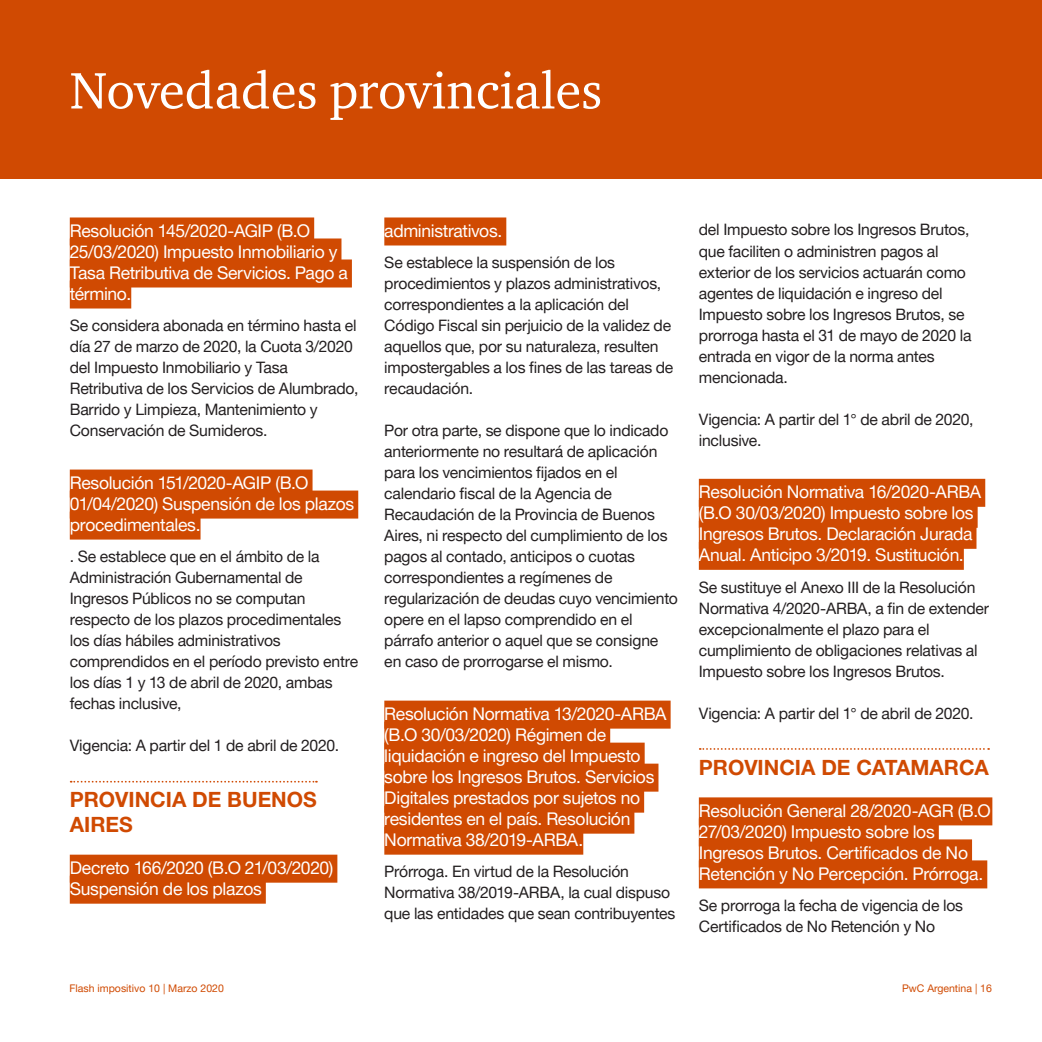
<style>
.page{position:relative;width:1042px;height:1042px;background:#fff}
.page>*{position:absolute;margin:0;border:0;box-sizing:border-box;transform-origin:0 0}
.t1{font:52.5px "ITC Charter Com";color:#fff}
.Headline_1_Nov_Prov{font:700 21px/24.5px "Helvetica Neue LT Pro";color:#d04a02}
.Headline_2_Nov_Prov{font:17.5px/21px "Helvetica Neue LT Pro";letter-spacing:-.02em;color:#fff}
.Body_copy{font:15.75px/21px "Helvetica Neue LT Pro";letter-spacing:-.015em;color:#231f20}
.t2{font:10.5px "Helvetica Neue LT Pro";color:#d04a02}
</style>
<div class="page">
<div style="left:70px;top:217px;width:244px;height:28px;background:#d04a02"></div>
<div style="left:70px;top:238px;width:271px;height:28px;background:#d04a02"></div>
<div style="left:70px;top:259px;width:282px;height:28px;background:#d04a02"></div>
<div style="left:70px;top:280px;width:61px;height:28px;background:#d04a02"></div>
<div style="left:70px;top:469px;width:242px;height:28px;background:#d04a02"></div>
<div style="left:70px;top:490px;width:288px;height:28px;background:#d04a02"></div>
<div style="left:70px;top:511px;width:131px;height:28px;background:#d04a02"></div>
<svg style="left:71px;top:781px;width:246px;height:1px"></svg>
<div style="left:70px;top:854px;width:267px;height:28px;background:#d04a02"></div>
<div style="left:70px;top:875px;width:196px;height:28px;background:#d04a02"></div>
<div style="left:384px;top:217px;width:122px;height:28px;background:#d04a02"></div>
<div style="left:384px;top:700px;width:286px;height:28px;background:#d04a02"></div>
<div style="left:384px;top:721px;width:226px;height:28px;background:#d04a02"></div>
<div style="left:384px;top:742px;width:261px;height:28px;background:#d04a02"></div>
<div style="left:384px;top:763px;width:274px;height:28px;background:#d04a02"></div>
<div style="left:384px;top:784px;width:260px;height:28px;background:#d04a02"></div>
<div style="left:384px;top:805px;width:250px;height:28px;background:#d04a02"></div>
<div style="left:384px;top:826px;width:199px;height:28px;background:#d04a02"></div>
<div style="left:699px;top:479px;width:286px;height:28px;background:#d04a02"></div>
<div style="left:699px;top:500px;width:278px;height:28px;background:#d04a02"></div>
<div style="left:699px;top:521px;width:277px;height:28px;background:#d04a02"></div>
<div style="left:699px;top:542px;width:265px;height:28px;background:#d04a02"></div>
<svg style="left:700px;top:748px;width:289px;height:2px"></svg>
<div style="left:699px;top:797px;width:293px;height:28px;background:#d04a02"></div>
<div style="left:699px;top:818px;width:240px;height:28px;background:#d04a02"></div>
<div style="left:699px;top:839px;width:273px;height:28px;background:#d04a02"></div>
<div style="left:699px;top:860px;width:288px;height:28px;background:#d04a02"></div>
<div style="left:0;top:0;width:1042px;height:179px;background:#d04a02"></div>
<h1 class="t1" style="left:70px;top:58px;width:534px">Novedades provinciales</h1>
<p class="Headline_2_Nov_Prov" style="left:70px;top:220px;width:280px">Resolución 145/2020-AGIP (B.O<br>25/03/2020) Impuesto Inmobiliario y<br>Tasa Retributiva de Servicios. Pago a término.</p>
<p class="Body_copy" style="left:70px;top:315px;width:290px">Se considera abonada en término hasta el día 27 de marzo de 2020, la Cuota 3/2020 del Impuesto Inmobiliario y Tasa Retributiva de los Servicios de Alumbrado, Barrido y Limpieza, Mantenimiento y Conservación de Sumideros.</p>
<p class="Headline_2_Nov_Prov" style="left:70px;top:472px;width:286px">Resolución 151/2020-AGIP (B.O<br>01/04/2020) Suspensión de los plazos procedimentales.</p>
<p class="Body_copy" style="left:70px;top:546px;width:290px">. Se establece que en el ámbito de la Administración Gubernamental de Ingresos Públicos no se computan respecto de los plazos procedimentales los días hábiles administrativos comprendidos en el período previsto entre los días 1 y 13 de abril de 2020, ambas fechas inclusive,</p>
<p class="Body_copy" style="left:70px;top:735px;width:271px">Vigencia: A partir del 1 de abril de 2020.</p>
<p class="Headline_1_Nov_Prov" style="left:70px;top:787px;width:248px">PROVINCIA DE BUENOS<br>AIRES</p>
<p class="Headline_2_Nov_Prov" style="left:70px;top:857px;width:265px">Decreto 166/2020 (B.O 21/03/2020)<br>Suspensión de los plazos</p>
<p class="Headline_2_Nov_Prov" style="left:384px;top:220px;width:119px">administrativos.</p>
<p class="Body_copy" style="left:384px;top:252px;width:291px">Se establece la suspensión de los procedimientos y plazos administrativos, correspondientes a la aplicación del Código Fiscal sin perjuicio de la validez de aquellos que, por su naturaleza, resulten impostergables a los fines de las tareas de recaudación.</p>
<p class="Body_copy" style="left:384px;top:420px;width:295px">Por otra parte, se dispone que lo indicado anteriormente no resultará de aplicación para los vencimientos fijados en el calendario fiscal de la Agencia de Recaudación de la Provincia de Buenos Aires, ni respecto del cumplimiento de los pagos al contado, anticipos o cuotas correspondientes a regímenes de regularización de deudas cuyo vencimiento opere en el lapso comprendido en el párrafo anterior o aquel que se consigne en caso de prorrogarse el mismo.</p>
<p class="Headline_2_Nov_Prov" style="left:384px;top:703px;width:284px">Resolución Normativa 13/2020-ARBA (B.O 30/03/2020) Régimen de liquidación e ingreso del Impuesto sobre los Ingresos Brutos. Servicios Digitales prestados por sujetos no residentes en el país. Resolución Normativa 38/2019-ARBA.</p>
<p class="Body_copy" style="left:384px;top:861px;width:292px">Prórroga. En virtud de la Resolución<br>Normativa 38/2019-ARBA, la cual dispuso que las entidades que sean contribuyentes</p>
<p class="Body_copy" style="left:699px;top:219px;width:274px">del Impuesto sobre los Ingresos Brutos, que faciliten o administren pagos al exterior de los servicios actuarán como agentes de liquidación e ingreso del Impuesto sobre los Ingresos Brutos, se prorroga hasta el 31 de mayo de 2020 la entrada en vigor de la norma antes mencionada.</p>
<p class="Body_copy" style="left:699px;top:408px;width:276px">Vigencia: A partir del 1° de abril de 2020, inclusive.</p>
<p class="Headline_2_Nov_Prov" style="left:699px;top:481px;width:284px">Resolución Normativa 16/2020-ARBA (B.O 30/03/2020) Impuesto sobre los Ingresos Brutos. Declaración Jurada Anual. Anticipo 3/2019. Sustitución.</p>
<p class="Body_copy" style="left:699px;top:576px;width:292px">Se sustituye el Anexo III de la Resolución Normativa 4/2020-ARBA, a fin de extender excepcionalmente el plazo para el cumplimiento de obligaciones relativas al Impuesto sobre los Ingresos Brutos.</p>
<p class="Body_copy" style="left:699px;top:702px;width:276px">Vigencia: A partir del 1° de abril de 2020.</p>
<p class="Headline_1_Nov_Prov" style="left:699px;top:754px;width:292px">PROVINCIA DE CATAMARCA</p>
<p class="Headline_2_Nov_Prov" style="left:699px;top:799px;width:293px">Resolución General 28/2020-AGR (B.O 27/03/2020) Impuesto sobre los Ingresos Brutos. Certificados de No Retención y No Percepción. Prórroga.</p>
<p class="Body_copy" style="left:699px;top:894px;width:266px">Se prorroga la fecha de vigencia de los<br>Certificados de No Retención y No</p>
<p class="t2" style="left:69px;top:982px;width:156px">Flash impositivo 10 | Marzo 2020</p>
<p class="t2" style="left:902px;top:982px;width:91px">PwC Argentina | 16</p>
</div>
